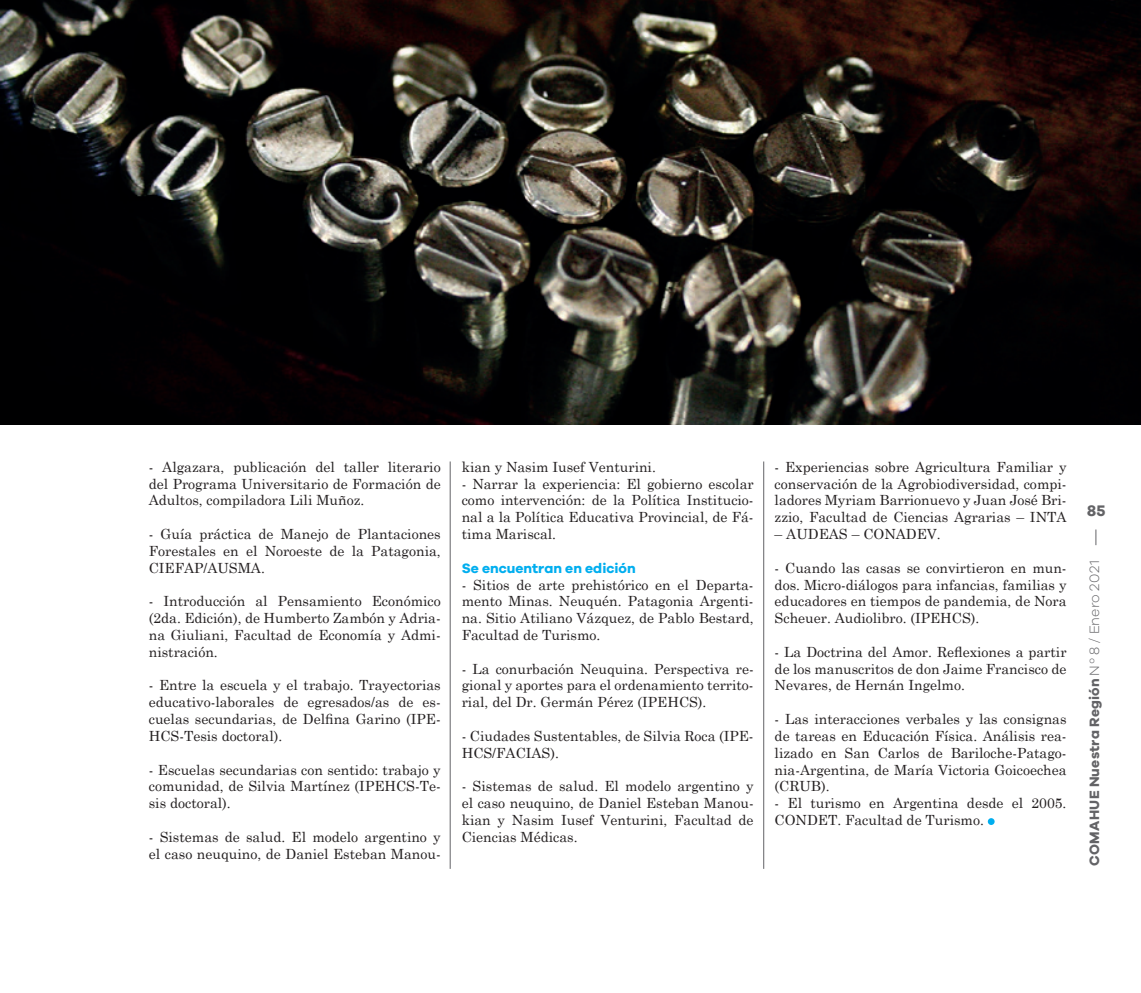
<style>
.page{position:relative;width:1141px;height:993px;background:#fff}
.page>*{position:absolute;margin:0;border:0;box-sizing:border-box;transform-origin:0 0}
.t1{font:700 15.75px "Galano Grotesque";color:#636366}
.t2{font:14px/16.8px "Century Schoolbook";color:#231f20;text-align:justify}
.t3{font:700 14px "Galano Grotesque";letter-spacing:.015em;color:#636366}
.t4{font:700 14px "Galano Grotesque";color:#00aeef}
.s1{font-weight:300}
</style>
<div class="page">
<hr style="left:450px;top:461px;width:1px;height:407px;background:#636366">
<hr style="left:763px;top:461px;width:1px;height:407px;background:#636366">
<svg style="left:988px;top:817px;width:7px;height:7px"></svg>
<svg style="left:1095px;top:529px;width:1px;height:16px"></svg>
<img style="left:0;top:0;width:1141px;height:424px">
<p class="t2" style="left:149px;top:457px;width:293px">- Algazara, publicación del taller literario del Programa Universitario de Formación de Adultos, compiladora Lili Muñoz.</p>
<p class="t2" style="left:149px;top:524px;width:293px">- Guía práctica de Manejo de Plantaciones Forestales en el Noroeste de la Patagonia, CIEFAP/AUSMA.</p>
<p class="t2" style="left:149px;top:591px;width:293px">- Introducción al Pensamiento Económico (2da. Edición), de Humberto Zambón y Adria&shy;na Giuliani, Facultad de Economía y Admi&shy;nistración.</p>
<p class="t2" style="left:149px;top:675px;width:293px">- Entre la escuela y el trabajo. Trayectorias educativo-laborales de egresados/as de es&shy;cuelas secundarias, de Delfina Garino (IPE-HCS-Tesis doctoral).</p>
<p class="t2" style="left:149px;top:759px;width:293px">- Escuelas secundarias con sentido: trabajo y comunidad, de Silvia Martínez (IPEHCS-Te&shy;sis doctoral).</p>
<p class="t2" style="left:149px;top:826px;width:293px">- Sistemas de salud. El modelo argentino y el caso neuquino, de Daniel Esteban Manou-</p>
<p class="t2" style="left:462px;top:457px;width:196px">kian y Nasim Iusef Venturini.</p>
<p class="t2" style="left:462px;top:474px;width:293px">- Narrar la experiencia: El gobierno escolar como intervención: de la Política Institucio&shy;nal a la Política Educativa Provincial, de Fá&shy;tima Mariscal.</p>
<p class="t4" style="left:462px;top:559px;width:175px">Se encuentran en edición</p>
<p class="t2" style="left:462px;top:574px;width:293px">- Sitios de arte prehistórico en el Departa&shy;mento Minas. Neuquén. Patagonia Argenti&shy;na. Sitio Atiliano Vázquez, de Pablo Bestard, Facultad de Turismo.</p>
<p class="t2" style="left:462px;top:658px;width:293px">- La conurbación Neuquina. Perspectiva re&shy;gional y aportes para el ordenamiento territo&shy;rial, del Dr. Germán Pérez (IPEHCS).</p>
<p class="t2" style="left:462px;top:726px;width:293px">- Ciudades Sustentables, de Silvia Roca (IPE-<br>HCS/FACIAS).</p>
<p class="t2" style="left:462px;top:776px;width:293px">- Sistemas de salud. El modelo argentino y el caso neuquino, de Daniel Esteban Manou&shy;kian y Nasim Iusef Venturini, Facultad de Ciencias Médicas.</p>
<p class="t2" style="left:775px;top:457px;width:293px">- Experiencias sobre Agricultura Familiar y conservación de la Agrobiodiversidad, compi&shy;ladores Myriam Barrionuevo y Juan José Bri&shy;zzio, Facultad de Ciencias Agrarias – INTA</p>
<p class="t2" style="left:775px;top:524px;width:168px">– AUDEAS – CONADEV.</p>
<p class="t2" style="left:775px;top:558px;width:293px">- Cuando las casas se convirtieron en mun&shy;dos. Micro-diálogos para infancias, familias y educadores en tiempos de pandemia, de Nora Scheuer. Audiolibro. (IPEHCS).</p>
<p class="t2" style="left:775px;top:642px;width:293px">- La Doctrina del Amor. Reflexiones a partir de los manuscritos de don Jaime Francisco de Nevares, de Hernán Ingelmo.</p>
<p class="t2" style="left:775px;top:709px;width:293px">- Las interacciones verbales y las consignas de tareas en Educación Física. Análisis rea&shy;lizado en San Carlos de Bariloche-Patago&shy;nia-Argentina, de María Victoria Goicoechea (CRUB).</p>
<p class="t2" style="left:775px;top:793px;width:293px">- El turismo en Argentina desde el 2005.<br>CONDET. Facultad de Turismo.</p>
<p class="t1" style="left:1087px;top:500px;width:20px">85</p>
<p class="t3" style="left:1086px;top:865px;width:307px;rotate:-90deg">COMAHUE Nuestra Región <span class="s1">Nº 8 / Enero 2021</span></p>
</div>
